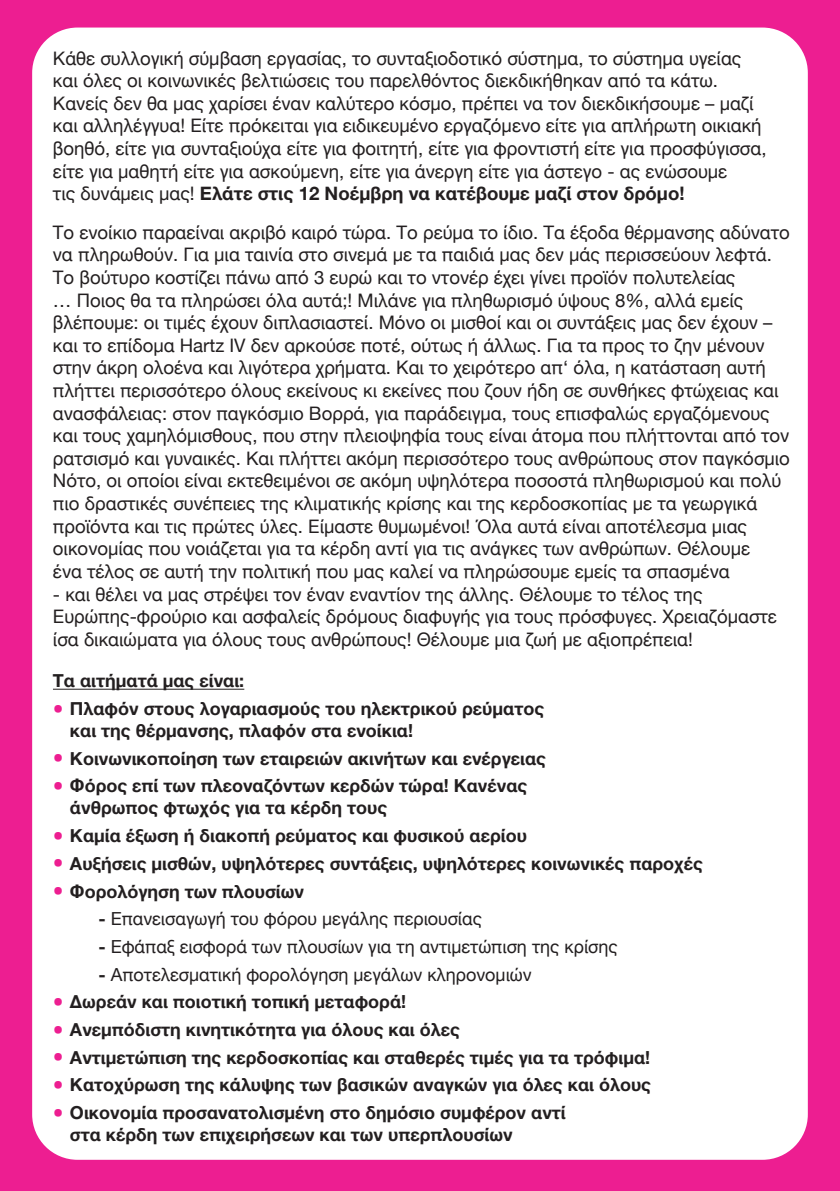
<style>
.page{position:relative;width:840px;height:1191px;background:#fff}
.page>*{position:absolute;margin:0;border:0;box-sizing:border-box;transform-origin:0 0}
.t1{font:18.6px/22.6px "Helvetica Neue";color:#231f20}
.t2{font:700 18px/22px "Helvetica Neue";color:#231f20}
.t3{font:18px "Helvetica Neue";color:#231f20}
.s1{font-weight:700}
.s2{font-family:"Basier Circle";font-weight:500;font-size:28px;color:#ed1e91}
</style>
<div class="page">
<div style="left:0;top:0;width:839px;height:1191px;background:#ed1e91"></div>
<div style="left:32px;top:28px;width:775px;height:1131px;background:#fff;border-radius:45px"></div>
<hr style="left:53px;top:689px;width:191px;height:1px;background:#231f20">
<p class="t1" style="left:53px;top:48px;width:714px">Κάθε συλλογική σύμβαση εργασίας, το συνταξιοδοτικό σύστημα, το σύστημα υγείας και όλες οι κοινωνικές βελτιώσεις του παρελθόντος διεκδικήθηκαν από τα κάτω.<br>Κανείς δεν θα μας χαρίσει έναν καλύτερο κόσμο, πρέπει να τον διεκδικήσουμε – μαζί και αλληλέγγυα! Είτε πρόκειται για ειδικευμένο εργαζόμενο είτε για απλήρωτη οικιακή βοηθό, είτε για συνταξιούχα είτε για φοιτητή, είτε για φροντιστή είτε για προσφύγισσα, είτε για μαθητή είτε για ασκούμενη, είτε για άνεργη είτε για άστεγο - ας ενώσουμε<br>τις δυνάμεις μας! <span class="s1">Ελάτε στις 12 Νοέμβρη να κατέβουμε μαζί στον δρόμο!</span></p>
<p class="t1" style="left:53px;top:222px;width:738px">Το ενοίκιο παραείναι ακριβό καιρό τώρα. Το ρεύμα το ίδιο. Τα έξοδα θέρμανσης αδύνατο να πληρωθούν. Για μια ταινία στο σινεμά με τα παιδιά μας δεν μάς περισσεύουν λεφτά.<br>Το βούτυρο κοστίζει πάνω από 3 ευρώ και το ντονέρ έχει γίνει προϊόν πολυτελείας<br>… Ποιος θα τα πληρώσει όλα αυτά;! Μιλάνε για πληθωρισμό ύψους 8%, αλλά εμείς βλέπουμε: οι τιμές έχουν διπλασιαστεί. Μόνο οι μισθοί και οι συντάξεις μας δεν έχουν – και το επίδομα Hartz IV δεν αρκούσε ποτέ, ούτως ή άλλως. Για τα προς το ζην μένουν στην άκρη ολοένα και λιγότερα χρήματα. Και το χειρότερο απ‘ όλα, η κατάσταση αυτή πλήττει περισσότερο όλους εκείνους κι εκείνες που ζουν ήδη σε συνθήκες φτώχειας και ανασφάλειας: στον παγκόσμιο Βορρά, για παράδειγμα, τους επισφαλώς εργαζόμενους και τους χαμηλόμισθους, που στην πλειοψηφία τους είναι άτομα που πλήττονται από τον ρατσισμό και γυναικές. Και πλήττει ακόμη περισσότερο τους ανθρώπους στον παγκόσμιο Νότο, οι οποίοι είναι εκτεθειμένοι σε ακόμη υψηλότερα ποσοστά πληθωρισμού και πολύ πιο δραστικές συνέπειες της κλιματικής κρίσης και της κερδοσκοπίας με τα γεωργικά προϊόντα και τις πρώτες ύλες. Είμαστε θυμωμένοι! Όλα αυτά είναι αποτέλεσμα μιας οικονομίας που νοιάζεται για τα κέρδη αντί για τις ανάγκες των ανθρώπων. Θέλουμε<br>ένα τέλος σε αυτή την πολιτική που μας καλεί να πληρώσουμε εμείς τα σπασμένα</p>
<p class="t1" style="left:53px;top:583px;width:725px">- και θέλει να μας στρέψει τον έναν εναντίον της άλλης. Θέλουμε το τέλος της<br>Ευρώπης-φρούριο και ασφαλείς δρόμους διαφυγής για τους πρόσφυγες. Χρειαζόμαστε ίσα δικαιώματα για όλους τους ανθρώπους! Θέλουμε μια ζωή με αξιοπρέπεια!</p>
<p class="t2" style="left:53px;top:670px;width:193px">Τα αιτήματά μας είναι:</p>
<p class="t2" style="left:70px;top:698px;width:475px;text-indent:-17px"><span class="s2">•</span> Πλαφόν στους λογαριασμούς του ηλεκτρικoύ ρεύματος και της θέρμανσης, πλαφόν στα ενοίκια!</p>
<p class="t2" style="left:53px;top:748px;width:494px"><span class="s2">•</span> Κοινωνικοποίηση των εταιρειών ακινήτων και ενέργειας</p>
<p class="t2" style="left:70px;top:775px;width:458px;text-indent:-17px"><span class="s2">•</span> Φόρος επί των πλεοναζόντων κερδών τώρα! Κανένας άνθρωπος φτωχός για τα κέρδη τους</p>
<p class="t2" style="left:53px;top:825px;width:475px"><span class="s2">•</span> Καμία έξωση ή διακοπή ρεύματος και φυσικού αερίου</p>
<p class="t2" style="left:53px;top:853px;width:651px"><span class="s2">•</span> Αυξήσεις μισθών, υψηλότερες συντάξεις, υψηλότερες κοινωνικές παροχές</p>
<p class="t2" style="left:53px;top:880px;width:252px"><span class="s2">•</span> Φορολόγηση των πλουσίων</p>
<p class="t3" style="left:98px;top:905px;width:385px"><span class="s1">-</span> Επανεισαγωγή του φόρου μεγάλης περιουσίας</p>
<p class="t3" style="left:98px;top:933px;width:520px"><span class="s1">-</span> Εφάπαξ εισφορά των πλουσίων για τη αντιμετώπιση της κρίσης</p>
<p class="t3" style="left:98px;top:961px;width:434px"><span class="s1">-</span> Αποτελεσματική φορολόγηση μεγάλων κληρονομιών</p>
<p class="t2" style="left:53px;top:991px;width:354px"><span class="s2">•</span> Δωρεάν και ποιοτική τοπική μεταφορά!</p>
<p class="t2" style="left:53px;top:1019px;width:408px"><span class="s2">•</span> Ανεμπόδιστη κινητικότητα για όλους και όλες</p>
<p class="t2" style="left:53px;top:1046px;width:598px"><span class="s2">•</span> Αντιμετώπιση της κερδοσκοπίας και σταθερές τιμές για τα τρόφιμα!</p>
<p class="t2" style="left:53px;top:1074px;width:599px"><span class="s2">•</span> Κατοχύρωση της κάλυψης των βασικών αναγκών για όλες και όλους</p>
<p class="t2" style="left:70px;top:1102px;width:497px;text-indent:-17px"><span class="s2">•</span> Οικονομία προσανατολισμένη στο δημόσιο συμφέρον αντί στα κέρδη των επιχειρήσεων και των υπερπλουσίων</p>
</div>
